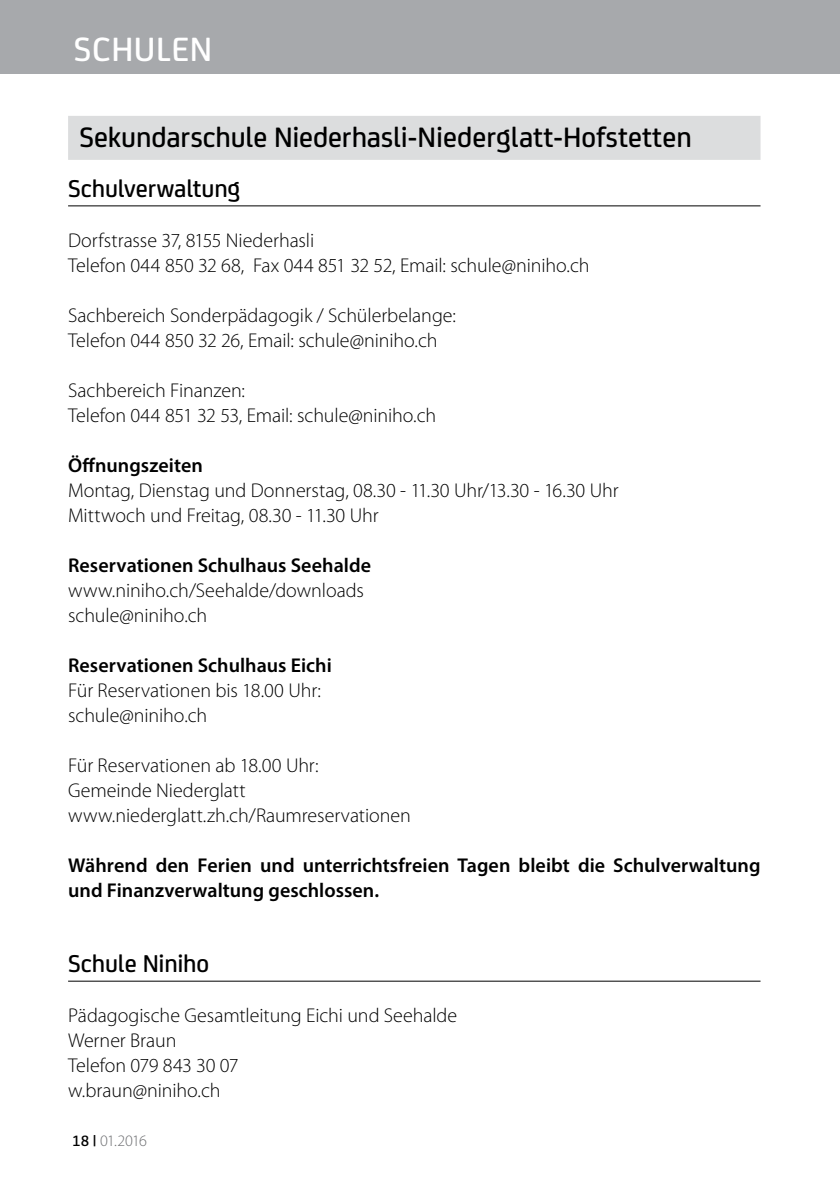
<style>
.page{position:relative;width:840px;height:1191px;background:#fff}
.page>*{position:absolute;margin:0;border:0;box-sizing:border-box;transform-origin:0 0}
.t1{font:500 36px "FS Joey";letter-spacing:.015em;color:#fff}
.t2{font:500 30px "FS Joey";color:#000}
.t3{font:500 26px "FS Joey";letter-spacing:-.01em;color:#000}
.t4{font:300 20px/25px "Myriad Pro";letter-spacing:-.005em;color:#000}
.t5{font:600 20px/25px "Myriad Pro";color:#000}
.t6{font:300 16px "Myriad Pro";letter-spacing:-.04em;color:#6d6e71}
.s1{font-family:"FS Joey";font-weight:500;color:#000}
</style>
<div class="page">
<div style="left:0;top:0;width:839px;height:74px;background:#a7a9ac"></div>
<div style="left:68px;top:116px;width:692px;height:44px;background:#dcddde"></div>
<hr style="left:68px;top:205px;width:692px;height:1px;background:#000">
<hr style="left:68px;top:980px;width:692px;height:1px;background:#000">
<h1 class="t1" style="left:74px;top:23px;width:140px">SCHULEN</h1>
<h2 class="t2" style="left:79px;top:115px;width:613px">Sekundarschule Niederhasli-Niederglatt-Hofstetten</h2>
<h3 class="t3" style="left:68px;top:169px;width:173px">Schulverwaltung</h3>
<p class="t4" style="left:68px;top:228px;width:522px">Dorfstrasse 37, 8155 Niederhasli<br>Telefon 044 850 32 68, Fax 044 851 32 52, Email: schule@niniho.ch</p>
<p class="t4" style="left:68px;top:303px;width:389px">Sachbereich Sonderpädagogik / Schülerbelange:<br>Telefon 044 850 32 26, Email: schule@niniho.ch</p>
<p class="t4" style="left:68px;top:378px;width:369px">Sachbereich Finanzen:<br>Telefon 044 851 32 53, Email: schule@niniho.ch</p>
<p class="t5" style="left:68px;top:452px;width:136px">Öffnungszeiten</p>
<p class="t4" style="left:68px;top:478px;width:551px">Montag, Dienstag und Donnerstag, 08.30 - 11.30 Uhr/13.30 - 16.30 Uhr<br>Mittwoch und Freitag, 08.30 - 11.30 Uhr</p>
<p class="t5" style="left:68px;top:552px;width:304px">Reservationen Schulhaus Seehalde</p>
<p class="t4" style="left:68px;top:578px;width:297px">www.niniho.ch/Seehalde/downloads schule@niniho.ch</p>
<p class="t5" style="left:68px;top:652px;width:265px">Reservationen Schulhaus Eichi</p>
<p class="t4" style="left:68px;top:678px;width:254px">Für Reservationen bis 18.00 Uhr: schule@niniho.ch</p>
<p class="t4" style="left:68px;top:753px;width:344px">Für Reservationen ab 18.00 Uhr:<br>Gemeinde Niederglatt www.niederglatt.zh.ch/Raumreservationen</p>
<p class="t5" style="left:68px;top:852px;width:693px">Während den Ferien und unterrichtsfreien Tagen bleibt die Schulverwaltung und Finanzverwaltung geschlossen.</p>
<h3 class="t3" style="left:68px;top:944px;width:142px">Schule Niniho</h3>
<p class="t4" style="left:68px;top:1003px;width:390px">Pädagogische Gesamtleitung Eichi und Seehalde<br>Werner Braun<br>Telefon 079 843 30 07<br>w.braun@niniho.ch</p>
<p class="t6" style="left:72px;top:1132px;width:76px"><span class="s1">18 |</span> 01.2016</p>
</div>
